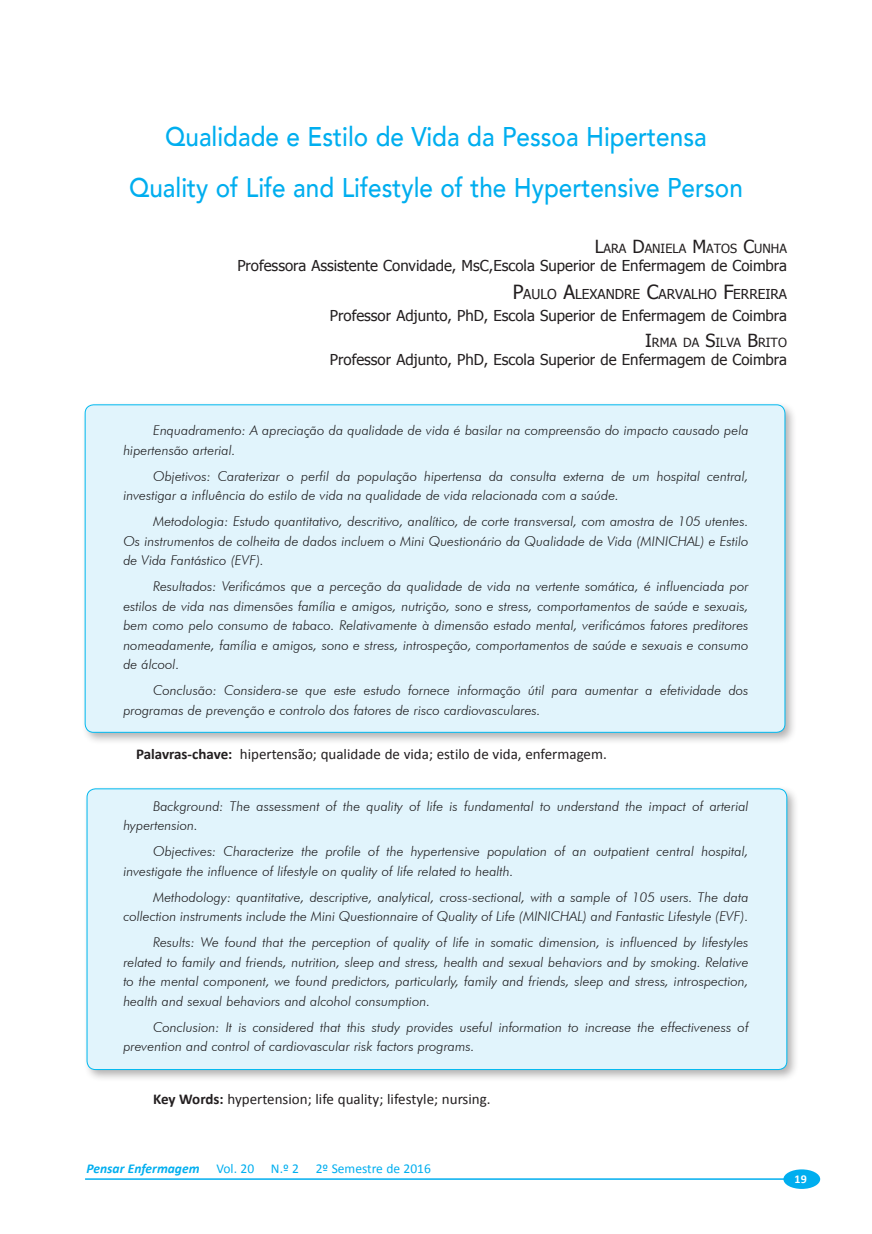
<style>
.page{position:relative;width:872px;height:1234px;background:#fff}
.page>*{position:absolute;margin:0;border:0;box-sizing:border-box;transform-origin:0 0}
.PE-Titulo{font:500 27px "Avenir";color:#00aeef;scale:.9 1}
.Autor2{font:15px "Tahoma";color:#231f20}
.PE-Keywords{font:15px "Calibri";color:#231f20}
.PE-Abstract{font:15px "Calibri";color:#231f20}
.Autor2-2{font:13.65px "Tahoma";color:#231f20}
.PE-Abstract-2{font:italic 300 13.5px/19.5px "Futura BT";color:#231f20}
.t1{font:13.5px "Calibri";color:#00aeef}
.Autor1{font:12.6px "Tahoma";color:#231f20}
.t2{font:700 12px "Calibri";color:#fff}
.s1{font-size:18px}
.s2{font-size:19.5px}
.s3{font-weight:700}
.s4{font-weight:700;font-style:italic}
</style>
<div class="page">
<hr style="left:85px;top:1177px;width:700px;height:2px;background:#00aeef">
<div style="left:783px;top:1169px;width:37px;height:19px;background:#00aeef;border-radius:50%"></div>
<div style="left:81px;top:400px;width:716px;height:344px;background:#231f20;opacity:.35"></div>
<div style="left:85px;top:405px;width:700px;height:327px;background:#e1f4fc;border-radius:9px"></div>
<div style="left:83px;top:784px;width:716px;height:297px;background:#231f20;opacity:.35"></div>
<div style="left:87px;top:788px;width:700px;height:281px;background:#e1f4fc;border-radius:9px"></div>
<p class="PE-Titulo" style="left:165px;top:113px;width:603px">Qualidade e Estilo de Vida da Pessoa Hipertensa</p>
<p class="PE-Titulo" style="left:129px;top:165px;width:683px">Quality of Life and Lifestyle of the Hypertensive Person</p>
<p class="Autor1" style="left:594px;top:240px;width:194px"><span class="s1">L</span>ARA <span class="s1">D</span>ANIELA <span class="s1">M</span>ATOS <span class="s1">C</span>UNHA</p>
<p class="Autor2" style="left:237px;top:255px;width:551px">Professora Assistente Convidade, MsC,Escola Superior de Enfermagem de Coimbra</p>
<p class="Autor2-2" style="left:513px;top:284px;width:276px"><span class="s2">P</span>AULO <span class="s2">A</span>LEXANDRE <span class="s2">C</span>ARVALHO <span class="s2">F</span>ERREIRA</p>
<p class="Autor2" style="left:330px;top:305px;width:458px">Professor Adjunto, PhD, Escola Superior de Enfermagem de Coimbra</p>
<p class="Autor1" style="left:645px;top:334px;width:143px"><span class="s1">I</span>RMA DA <span class="s1">S</span>ILVA <span class="s1">B</span>RITO</p>
<p class="Autor2" style="left:330px;top:349px;width:458px">Professor Adjunto, PhD, Escola Superior de Enfermagem de Coimbra</p>
<p class="PE-Abstract-2" style="left:123px;top:420px;width:627px;text-indent:30px">Enquadramento: A apreciação da qualidade de vida é basilar na compreensão do impacto causado pela hipertensão arterial.</p>
<p class="PE-Abstract-2" style="left:123px;top:466px;width:627px;text-indent:30px">Objetivos: Caraterizar o perfil da população hipertensa da consulta externa de um hospital central, investigar a influência do estilo de vida na qualidade de vida relacionada com a saúde.</p>
<p class="PE-Abstract-2" style="left:123px;top:511px;width:627px;text-align:justify;text-indent:30px">Metodologia: Estudo quantitativo, descritivo, analítico, de corte transversal, com amostra de 105 utentes.<br>Os instrumentos de colheita de dados incluem o Mini Questionário da Qualidade de Vida (MINICHAL) e Estilo de Vida Fantástico (EVF).</p>
<p class="PE-Abstract-2" style="left:123px;top:576px;width:627px;text-align:justify;text-indent:30px">Resultados: Verificámos que a perceção da qualidade de vida na vertente somática, é influenciada por estilos de vida nas dimensões família e amigos, nutrição, sono e stress, comportamentos de saúde e sexuais, bem como pelo consumo de tabaco. Relativamente à dimensão estado mental, verificámos fatores preditores nomeadamente, família e amigos, sono e stress, introspeção, comportamentos de saúde e sexuais e consumo de álcool.</p>
<p class="PE-Abstract-2" style="left:123px;top:680px;width:627px;text-indent:30px">Conclusão: Considera-se que este estudo fornece informação útil para aumentar a efetividade dos programas de prevenção e controlo dos fatores de risco cardiovasculares.</p>
<p class="PE-Keywords" style="left:136px;top:744px;width:472px"><span class="s3">Palavras-chave:</span> hipertensão; qualidade de vida; estilo de vida, enfermagem.</p>
<p class="PE-Abstract-2" style="left:123px;top:796px;width:627px;text-indent:30px">Background: The assessment of the quality of life is fundamental to understand the impact of arterial hypertension.</p>
<p class="PE-Abstract-2" style="left:123px;top:841px;width:627px;text-indent:30px">Objectives: Characterize the profile of the hypertensive population of an outpatient central hospital, investigate the influence of lifestyle on quality of life related to health.</p>
<p class="PE-Abstract-2" style="left:123px;top:886px;width:627px;text-align:right">Methodology: quantitative, descriptive, analytical, cross-sectional, with a sample of 105 users. The data collection instruments include the Mini Questionnaire of Quality of Life (MINICHAL) and Fantastic Lifestyle (EVF).</p>
<p class="PE-Abstract-2" style="left:123px;top:932px;width:627px;text-align:justify;text-indent:30px">Results: We found that the perception of quality of life in somatic dimension, is influenced by lifestyles related to family and friends, nutrition, sleep and stress, health and sexual behaviors and by smoking. Relative to the mental component, we found predictors, particularly, family and friends, sleep and stress, introspection, health and sexual behaviors and alcohol consumption.</p>
<p class="PE-Abstract-2" style="left:123px;top:1016px;width:627px;text-indent:30px">Conclusion: It is considered that this study provides useful information to increase the effectiveness of prevention and control of cardiovascular risk factors programs.</p>
<p class="PE-Abstract" style="left:153px;top:1088px;width:339px"><span class="s3">Key Words:</span> hypertension; life quality; lifestyle; nursing.</p>
<p class="t1" style="left:87px;top:1159px;width:346px"><span class="s4">Pensar Enfermagem</span> Vol. 20 N.º 2 2º Semestre de 2016</p>
<p class="t2" style="left:794px;top:1170px;width:14px">19</p>
</div>
